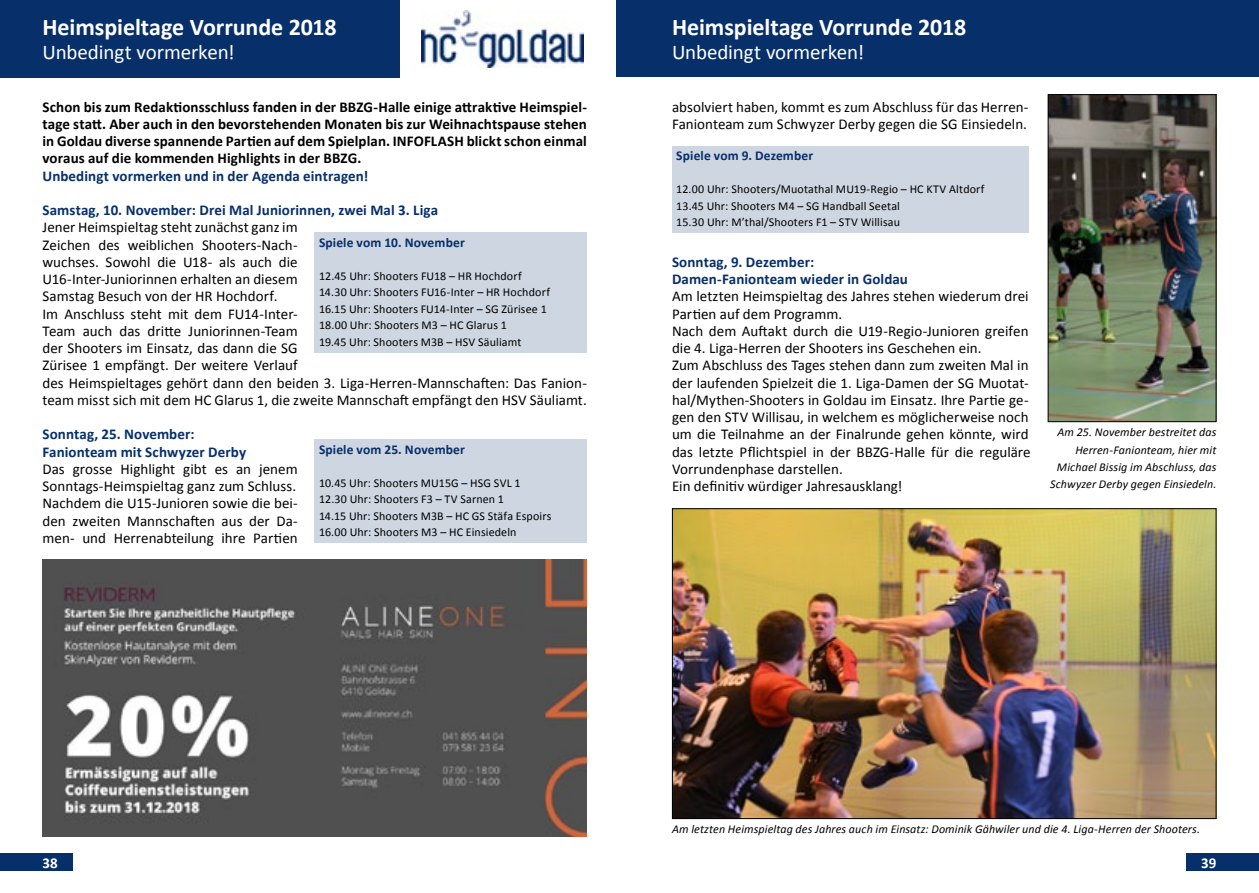
<style>
.page{position:relative;width:1259px;height:893px;background:#fff}
.page>*{position:absolute;margin:0;border:0;box-sizing:border-box;transform-origin:0 0}
.t1{font:700 24px "Calibri";letter-spacing:-.005em;color:#fff}
.t2{font:21px "Calibri";letter-spacing:-.005em;color:#fff}
.t3{font:15px/17.2px "Calibri";color:#000}
.t4{font:700 15px/17.2px "Calibri";letter-spacing:.005em;color:#000;text-align:justify}
.t5{font:700 15px/17.2px "Calibri";letter-spacing:.005em;color:#072f6a}
.t6{font:700 15px "Calibri";color:#fff}
.t7{font:700 13.5px "Calibri";letter-spacing:.01em;color:#072f6a}
.t8{font:12px/16.5px "Calibri";letter-spacing:.01em;color:#000}
.t9{font:italic 12px/17.2px "Calibri";letter-spacing:.01em;color:#000;text-align:right}
</style>
<div class="page">
<div style="left:1186px;top:853px;width:73px;height:18px;background:#072f6a"></div>
<div style="left:0;top:853px;width:72px;height:18px;background:#072f6a"></div>
<div style="left:315px;top:232px;width:272px;height:121px;background:#ced6e1"></div>
<img style="left:1049px;top:96px;width:165px;height:324px">
<div style="left:1047px;top:94px;width:169px;height:328px;border:1px solid #000"></div>
<div style="left:315px;top:439px;width:272px;height:104px;background:#ced6e1"></div>
<div style="left:672px;top:146px;width:356px;height:86px;background:#ced6e1"></div>
<img style="left:674px;top:510px;width:540px;height:307px">
<div style="left:672px;top:508px;width:544px;height:311px;border:1px solid #000"></div>
<img style="left:43px;top:560px;width:544px;height:276px">
<div style="left:617px;top:0;width:642px;height:77px;background:#072f6a"></div>
<div style="left:0;top:0;width:399px;height:77px;background:#072f6a"></div>
<img style="left:422px;top:11px;width:161px;height:57px">
<h1 class="t1" style="left:43px;top:12px;width:296px">Heimspieltage Vorrunde 2018</h1>
<h2 class="t2" style="left:43px;top:39px;width:194px">Unbedingt vormerken!</h2>
<p class="t4" style="left:43px;top:98px;width:546px">Schon bis zum Redaktionsschluss fanden in der BBZG-Halle einige attraktive Heimspiel&shy;tage statt. Aber auch in den bevorstehenden Monaten bis zur Weihnachtspause stehen in Goldau diverse spannende Partien auf dem Spielplan. INFOFLASH blickt schon einmal voraus auf die kommenden Highlights in der BBZG.</p>
<p class="t5" style="left:43px;top:167px;width:327px">Unbedingt vormerken und in der Agenda eintragen!</p>
<p class="t5" style="left:43px;top:201px;width:397px">Samstag, 10. November: Drei Mal Juniorinnen, zwei Mal 3. Liga</p>
<p class="t3" style="left:43px;top:219px;width:546px">Jener Heimspieltag steht zunächst ganz im<br>Zeichen des weiblichen Shooters-Nach-<br>wuchses. Sowohl die U18- als auch die<br>U16-Inter-Juniorinnen erhalten an diesem<br>Samstag Besuch von der HR Hochdorf.<br>Im Anschluss steht mit dem FU14-Inter-<br>Team auch das dritte Juniorinnen-Team<br>der Shooters im Einsatz, das dann die SG<br>Zürisee 1 empfängt. Der weitere Verlauf<br>des Heimspieltages gehört dann den beiden 3. Liga-Herren-Mannschaften: Das Fanion&shy;team misst sich mit dem HC Glarus 1, die zweite Mannschaft empfängt den HSV Säuliamt.</p>
<p class="t5" style="left:43px;top:426px;width:205px">Sonntag, 25. November:<br>Fanionteam mit Schwyzer Derby</p>
<p class="t3" style="left:43px;top:460px;width:257px;text-align:justify">Das grosse Highlight gibt es an jenem Sonntags-Heimspieltag ganz zum Schluss.<br>Nachdem die U15-Junioren sowie die bei&shy;den zweiten Mannschaften aus der Da&shy;men- und Herrenabteilung ihre Partien</p>
<p class="t7" style="left:319px;top:234px;width:147px">Spiele vom 10. November</p>
<p class="t8" style="left:319px;top:267px;width:232px">12.45 Uhr: Shooters FU18 – HR Hochdorf 14.30 Uhr: Shooters FU16-Inter – HR Hochdorf 16.15 Uhr: Shooters FU14-Inter – SG Zürisee 1<br>18.00 Uhr: Shooters M3 – HC Glarus 1<br>19.45 Uhr: Shooters M3B – HSV Säuliamt</p>
<p class="t7" style="left:319px;top:441px;width:147px">Spiele vom 25. November</p>
<p class="t8" style="left:319px;top:474px;width:234px">10.45 Uhr: Shooters MU15G – HSG SVL 1<br>12.30 Uhr: Shooters F3 – TV Sarnen 1<br>14.15 Uhr: Shooters M3B – HC GS Stäfa Espoirs 16.00 Uhr: Shooters M3 – HC Einsiedeln</p>
<h1 class="t1" style="left:672px;top:12px;width:296px">Heimspieltage Vorrunde 2018</h1>
<h2 class="t2" style="left:672px;top:39px;width:194px">Unbedingt vormerken!</h2>
<p class="t3" style="left:672px;top:98px;width:358px">absolviert haben, kommt es zum Abschluss für das Herren-<br>Fanionteam zum Schwyzer Derby gegen die SG Einsiedeln.</p>
<p class="t7" style="left:676px;top:147px;width:138px">Spiele vom 9. Dezember</p>
<p class="t8" style="left:676px;top:181px;width:310px">12.00 Uhr: Shooters/Muotathal MU19-Regio – HC KTV Altdorf<br>13.45 Uhr: Shooters M4 – SG Handball Seetal<br>15.30 Uhr: M’thal/Shooters F1 – STV Willisau</p>
<p class="t5" style="left:672px;top:253px;width:237px">Sonntag, 9. Dezember:<br>Damen-Fanionteam wieder in Goldau</p>
<p class="t3" style="left:672px;top:288px;width:360px">Am letzten Heimspieltag des Jahres stehen wiederum drei Partien auf dem Programm.<br>Nach dem Auftakt durch die U19-Regio-Junioren greifen die 4. Liga-Herren der Shooters ins Geschehen ein.<br>Zum Abschluss des Tages stehen dann zum zweiten Mal in der laufenden Spielzeit die 1. Liga-Damen der SG Muotat&shy;hal/Mythen-Shooters in Goldau im Einsatz. Ihre Partie ge&shy;gen den STV Willisau, in welchem es möglicherweise noch um die Teilnahme an der Finalrunde gehen könnte, wird das letzte Pflichtspiel in der BBZG-Halle für die reguläre Vorrundenphase darstellen.<br>Ein definitiv würdiger Jahresausklang!</p>
<p class="t9" style="left:1050px;top:423px;width:168px">Am 25. November bestreitet das<br>Herren-Fanionteam, hier mit<br>Michael Bissig im Abschluss, das<br>Schwyzer Derby gegen Einsiedeln.</p>
<p class="t9" style="left:672px;top:820px;width:530px">Am letzten Heimspieltag des Jahres auch im Einsatz: Dominik Gähwiler und die 4. Liga-Herren der Shooters.</p>
<p class="t6" style="left:43px;top:853px;width:17px">38</p>
<p class="t6" style="left:1201px;top:853px;width:17px">39</p>
</div>
